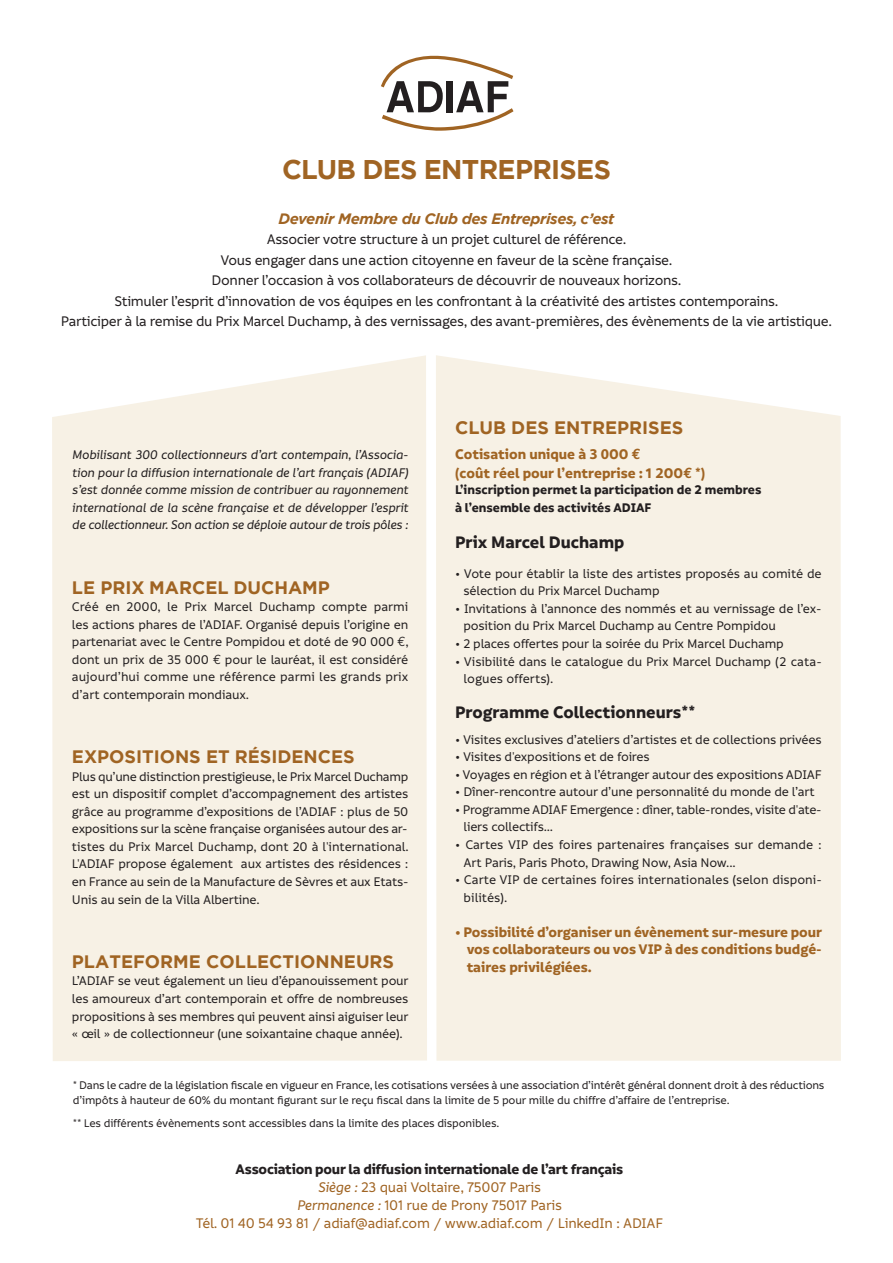
<style>
.page{position:relative;width:893px;height:1263px;background:#fff}
.page>*{position:absolute;margin:0;border:0;box-sizing:border-box;transform-origin:0 0}
.t1{font:700 27px "Gotham";letter-spacing:-.025em;color:#a06423}
.t2{font:700 18px "Gotham";color:#a06423}
.t3{font:700 18px "Informative";color:#231f20}
.t4{font:500 15px "Informative";letter-spacing:-.025em;color:#231f20}
.t5{font:700 15px/17.5px "Informative";color:#a06423}
.t6{font:500 15px "Informative";letter-spacing:-.015em;color:#a06423}
.t7{font:700 15px "Informative";letter-spacing:-.015em;color:#231f20}
.t8{font:italic 700 15px "Gotham";letter-spacing:-.025em;color:#a06423}
.t9{font:500 13.5px/17.5px "Informative";letter-spacing:-.015em;color:#231f20}
.t10{font:italic 500 13.5px/17.5px "Informative";letter-spacing:-.025em;color:#231f20;text-align:justify}
.t11{font:700 13.5px/17.4px "Informative";color:#231f20}
.t12{font:500 12px/14.7px "Informative";letter-spacing:-.02em;color:#231f20}
.s1{font-family:"Euro Mono";font-weight:400}
.s2{font-family:"Myriad Pro"}
.s3{font-family:"Euro Mono"}
.s4{font-style:italic}
</style>
<div class="page">
<div style="left:52px;top:355px;width:375px;height:706px;background:#f7f1e5"></div>
<div style="left:436px;top:355px;width:405px;height:706px;background:#f7f1e5"></div>
<svg style="left:381px;top:56px;width:132px;height:75px"></svg>
<p class="t1" style="left:282px;top:158px;width:330px">CLUB DES ENTREPRISES</p>
<p class="t8" style="left:278px;top:212px;width:338px">Devenir Membre du Club des Entreprises, c’est</p>
<p class="t4" style="left:267px;top:235px;width:361px">Associer votre structure à un projet culturel de référence.</p>
<p class="t4" style="left:221px;top:255px;width:453px">Vous engager dans une action citoyenne en faveur de la scène française.</p>
<p class="t4" style="left:212px;top:276px;width:471px">Donner l’occasion à vos collaborateurs de découvrir de nouveaux horizons.</p>
<p class="t4" style="left:115px;top:296px;width:665px">Stimuler l’esprit d’innovation de vos équipes en les confrontant à la créativité des artistes contemporains.</p>
<p class="t4" style="left:61px;top:317px;width:773px">Participer à la remise du Prix Marcel Duchamp, à des vernissages, des avant-premières, des évènements de la vie artistique.</p>
<p class="t10" style="left:72px;top:447px;width:338px">Mobilisant 300 collectionneurs d’art contempain, l’Associa&shy;tion pour la diffusion internationale de l’art français (ADIAF) s’est donnée comme mission de contribuer au rayonnement international de la scène française et de développer l’esprit de collectionneur. Son action se déploie autour de trois pôles :</p>
<p class="t2" style="left:72px;top:579px;width:259px">LE PRIX MARCEL DUCHAMP</p>
<p class="t9" style="left:72px;top:599px;width:338px;text-align:justify">Créé en 2000, le Prix Marcel Duchamp compte parmi les actions phares de l’ADIAF. Organisé depuis l’origine en partenariat avec le Centre Pompidou et doté de 90 000 <span class="s1">€</span>, dont un prix de 35 000 <span class="s1">€</span> pour le lauréat, il est considéré aujourd’hui comme une référence parmi les grands prix d’art contemporain mondiaux.</p>
<p class="t2" style="left:72px;top:749px;width:284px">EXPOSITIONS ET RÉSIDENCES</p>
<p class="t9" style="left:72px;top:769px;width:338px;text-align:justify">Plus qu’une distinction prestigieuse, le Prix Marcel Duchamp est un dispositif complet d’accompagnement des artistes grâce au programme d’expositions de l’ADIAF : plus de 50 expositions sur la scène française organisées autour des ar&shy;tistes du Prix Marcel Duchamp, dont 20 à l'international.<br>L'ADIAF propose également aux artistes des résidences : en France au sein de la Manufacture de Sèvres et aux Etats-Unis au sein de la Villa Albertine.</p>
<p class="t2" style="left:72px;top:953px;width:324px">PLATEFORME COLLECTIONNEURS</p>
<p class="t9" style="left:72px;top:973px;width:338px;text-align:justify">L’ADIAF se veut également un lieu d’épanouissement pour les amoureux d’art contemporain et offre de nombreuses propositions à ses membres qui peuvent ainsi aiguiser leur « œil » de collectionneur (une soixantaine chaque année).</p>
<p class="t2" style="left:455px;top:420px;width:230px">CLUB DES ENTREPRISES</p>
<p class="t5" style="left:455px;top:446px;width:252px;line-height:19.4px">Cotisation unique à <span class="s2">3 0</span>00 <span class="s3">€<br></span>(coût réel pour l’entreprise : 1 <span class="s2">2</span>00<span class="s3">€</span> *)</p>
<p class="t11" style="left:455px;top:482px;width:308px">L’inscription permet la participation de 2 membres à l’ensemble des activités ADIAF</p>
<p class="t3" style="left:455px;top:536px;width:171px">Prix Marcel Duchamp</p>
<p class="t9" style="left:464px;top:566px;width:360px;text-indent:-9px">• Vote pour établir la liste des artistes proposés au comité de sélection du Prix Marcel Duchamp</p>
<p class="t9" style="left:464px;top:601px;width:359px;text-indent:-9px">• Invitations à l’annonce des nommés et au vernissage de l’ex&shy;position du Prix Marcel Duchamp au Centre Pompidou</p>
<p class="t9" style="left:455px;top:636px;width:330px">• 2 places offertes pour la soirée du Prix Marcel Duchamp</p>
<p class="t9" style="left:464px;top:654px;width:360px;text-indent:-9px">• Visibilité dans le catalogue du Prix Marcel Duchamp (2 cata&shy;logues offerts).</p>
<p class="t3" style="left:455px;top:706px;width:242px">Programme Collectionneurs**</p>
<p class="t9" style="left:455px;top:732px;width:368px">• Visites exclusives d’ateliers d’artistes et de collections privées</p>
<p class="t9" style="left:455px;top:749px;width:196px">• Visites d'expositions et de foires</p>
<p class="t9" style="left:455px;top:767px;width:368px">• Voyages en région et à l’étranger autour des expositions ADIAF</p>
<p class="t9" style="left:455px;top:784px;width:361px">• Dîner-rencontre autour d’une personnalité du monde de l’art</p>
<p class="t9" style="left:464px;top:802px;width:359px;text-indent:-8px">• Programme ADIAF Emergence : dîner, table-rondes, visite d'ate&shy;liers collectifs...</p>
<p class="t9" style="left:464px;top:837px;width:360px;text-indent:-9px">• Cartes VIP des foires partenaires françaises sur demande :<br>Art Paris, Paris Photo, Drawing Now, Asia Now...</p>
<p class="t9" style="left:464px;top:872px;width:360px;text-indent:-9px">• Carte VIP de certaines foires internationales (selon disponi&shy;bilités).</p>
<p class="t5" style="left:467px;top:925px;width:357px;text-align:justify;text-indent:-12px">• Possibilité d’organiser un évènement sur-mesure pour vos collaborateurs ou vos VIP à des conditions budgé&shy;taires privilégiées.</p>
<p class="t12" style="left:73px;top:1079px;width:753px">* Dans le cadre de la législation fiscale en vigueur en France, les cotisations versées à une association d’intérêt général donnent droit à des réductions d’impôts à hauteur de 60% du montant figurant sur le reçu fiscal dans la limite de 5 pour mille du chiffre d’affaire de l’entreprise.</p>
<p class="t12" style="left:73px;top:1117px;width:428px">** Les différents évènements sont accessibles dans la limite des places disponibles.</p>
<p class="t7" style="left:236px;top:1164px;width:389px">Association pour la diffusion internationale de l’art français</p>
<p class="t6" style="left:318px;top:1182px;width:225px"><span class="s4">Siège :</span> 23 quai Voltaire, 75007 Paris</p>
<p class="t6" style="left:297px;top:1200px;width:267px"><span class="s4">Permanence :</span> 101 rue de Prony 75017 Paris</p>
<p class="t6" style="left:196px;top:1217px;width:469px">Tél. 01 40 54 93 81 / adiaf@adiaf.com / www.adiaf.com / LinkedIn : ADIAF</p>
</div>
